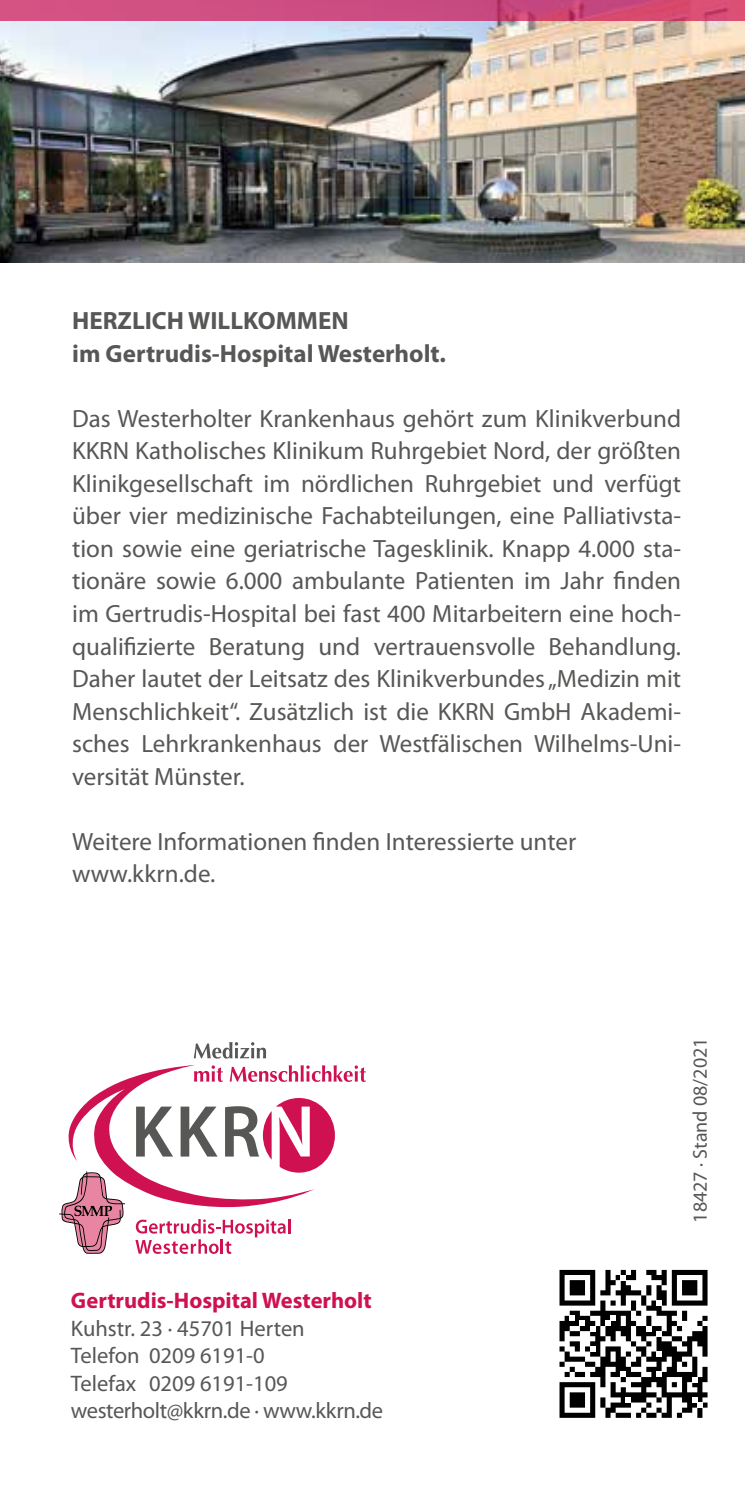
<style>
.page{position:relative;width:745px;height:1489px;background:#fff}
.page>*{position:absolute;margin:0;border:0;box-sizing:border-box;transform-origin:0 0}
.t1{font:25px/32.5px "Myriad Pro";color:#575756;text-align:justify}
.t2{font:700 25px/32.5px "Myriad Pro";color:#575756}
.t3{font:22.5px/27.5px "Myriad Pro";color:#575756}
.t4{font:700 22.5px "Myriad Pro";color:#cf1152}
.t5{font:20px "Myriad Pro";color:#575756}
</style>
<div class="page">
<svg style="left:559px;top:1269px;width:149px;height:149px"></svg>
<img style="left:0;top:21px;width:744px;height:241px">
<svg style="left:0;top:0;width:744px;height:21px;background:#ce4c7d"></svg>
<svg style="left:193px;top:1042px;width:73px;height:16px"></svg>
<svg style="left:59px;top:1064px;width:306px;height:189px"></svg>
<p class="t2" style="left:72px;top:304px;width:375px">HERZLICH WILLKOMMEN<br>im Gertrudis-Hospital Westerholt.</p>
<p class="t1" style="left:72px;top:402px;width:610px">Das Westerholter Krankenhaus gehört zum Klinikverbund KKRN Katholisches Klinikum Ruhrgebiet Nord, der größten Klinikgesellschaft im nördlichen Ruhrgebiet und verfügt über vier medizinische Fachabteilungen, eine Palliativsta&shy;tion sowie eine geriatrische Tagesklinik. Knapp 4.000 sta&shy;tionäre sowie 6.000 ambulante Patienten im Jahr finden im Gertrudis-Hospital bei fast 400 Mitarbeitern eine hoch&shy;qualifizierte Beratung und vertrauensvolle Behandlung.<br>Daher lautet der Leitsatz des Klinikverbundes „Medizin mit Menschlichkeit“. Zusätzlich ist die KKRN GmbH Akademi&shy;sches Lehrkrankenhaus der Westfälischen Wilhelms-Uni&shy;versität Münster.</p>
<p class="t1" style="left:72px;top:824px;width:505px">Weitere Informationen finden Interessierte unter www.kkrn.de.</p>
<p class="t4" style="left:71px;top:1285px;width:302px">Gertrudis-Hospital Westerholt</p>
<p class="t3" style="left:71px;top:1313px;width:313px">Kuhstr. 23 · 45701 Herten<br>Telefon 0209 6191-0<br>Telefax 0209 6191-109 westerholt@kkrn.de · www.kkrn.de</p>
<p class="t5" style="left:687px;top:1222px;width:187px;rotate:-90deg">18427 · Stand 08/2021</p>
</div>
